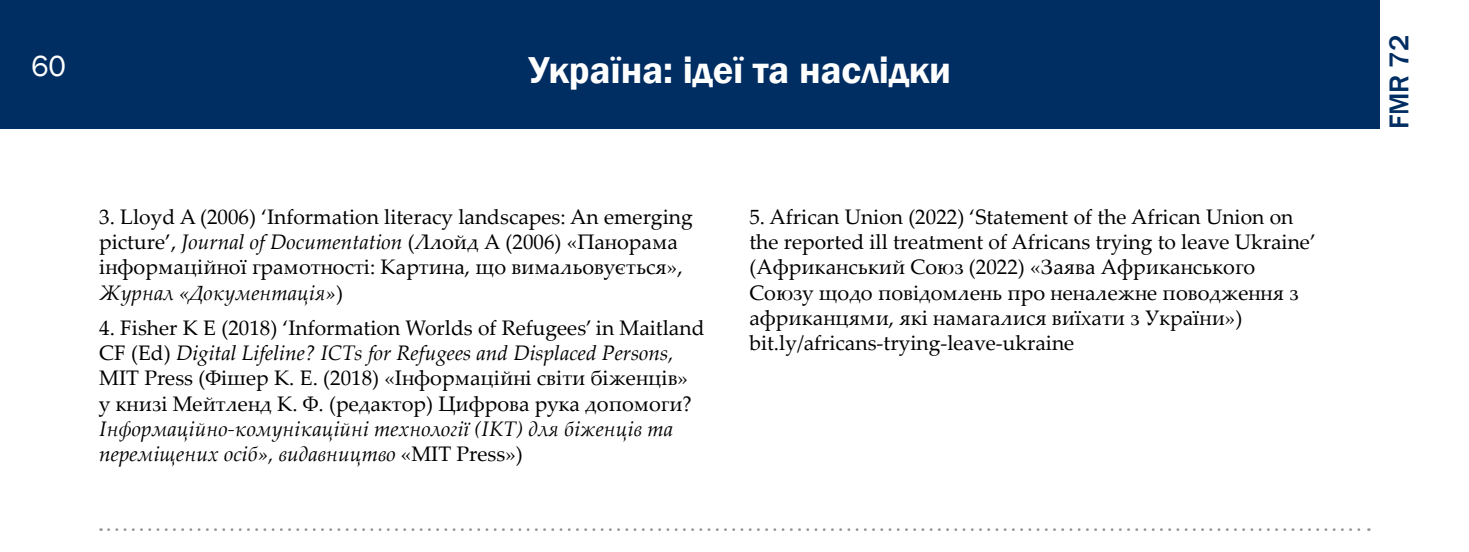
<style>
.page{position:relative;width:1469px;height:552px;background:#fff}
.page>*{position:absolute;margin:0;border:0;box-sizing:border-box;transform-origin:0 0}
.t1{font:600 38.5px "Franklin Gothic";color:#fff}
.t2{font:29.75px "Franklin Gothic";color:#fff}
.t3{font:500 28px "Franklin Gothic";color:#002d62}
.t4{font:21px/25.2px "Palatino Linotype";color:#000}
.t5{font:italic 21px/25.2px "Palatino Linotype";color:#000}
.s1{font-style:italic}
.s2{font-style:normal}
</style>
<div class="page">
<div style="left:0;top:0;width:1379px;height:129px;background:#002d62"></div>
<svg style="left:108px;top:528px;width:1261px;height:2px"></svg>
<h2 class="t2" style="left:31px;top:48px;width:36px">60</h2>
<h1 class="t1" style="left:529px;top:46px;width:423px">Україна: ідеї та наслідки</h1>
<p class="t4" style="left:99px;top:203px;width:595px">3. Lloyd A (2006) ‘Information literacy landscapes: An emerging picture’, <span class="s1">Journal of Documentation</span> (Ллойд А (2006) «Панорама інформаційної грамотності: Картина, що вимальовується», <span class="s1">Журнал «Документація»</span>)</p>
<p class="t4" style="left:99px;top:314px;width:606px">4. Fisher K E (2018) ‘Information Worlds of Refugees’ in Maitland CF (Ed) <span class="s1">Digital Lifeline? ICTs for Refugees and Displaced Persons, </span>MIT Press (Фішер К. Е. (2018) «Інформаційні світи біженців»<br>у книзі Мейтленд К. Ф. (редактор) Цифрова рука допомоги?</p>
<p class="t5" style="left:99px;top:415px;width:575px">Інформаційно-комунікаційні технології (ІКТ) для біженців та переміщених осіб», видавництво <span class="s2">«MIT Press»)</span></p>
<p class="t4" style="left:749px;top:203px;width:568px">5. African Union (2022) ‘Statement of the African Union on the reported ill treatment of Africans trying to leave Ukraine’ (Африканський Союз (2022) «Заява Африканського Союзу щодо повідомлень про неналежне поводження з африканцями, які намагалися виїхати з України») bit.ly/africans-trying-leave-ukraine</p>
<h3 class="t3" style="left:1381px;top:129px;width:96px;rotate:-90deg">FMR 72</h3>
</div>
